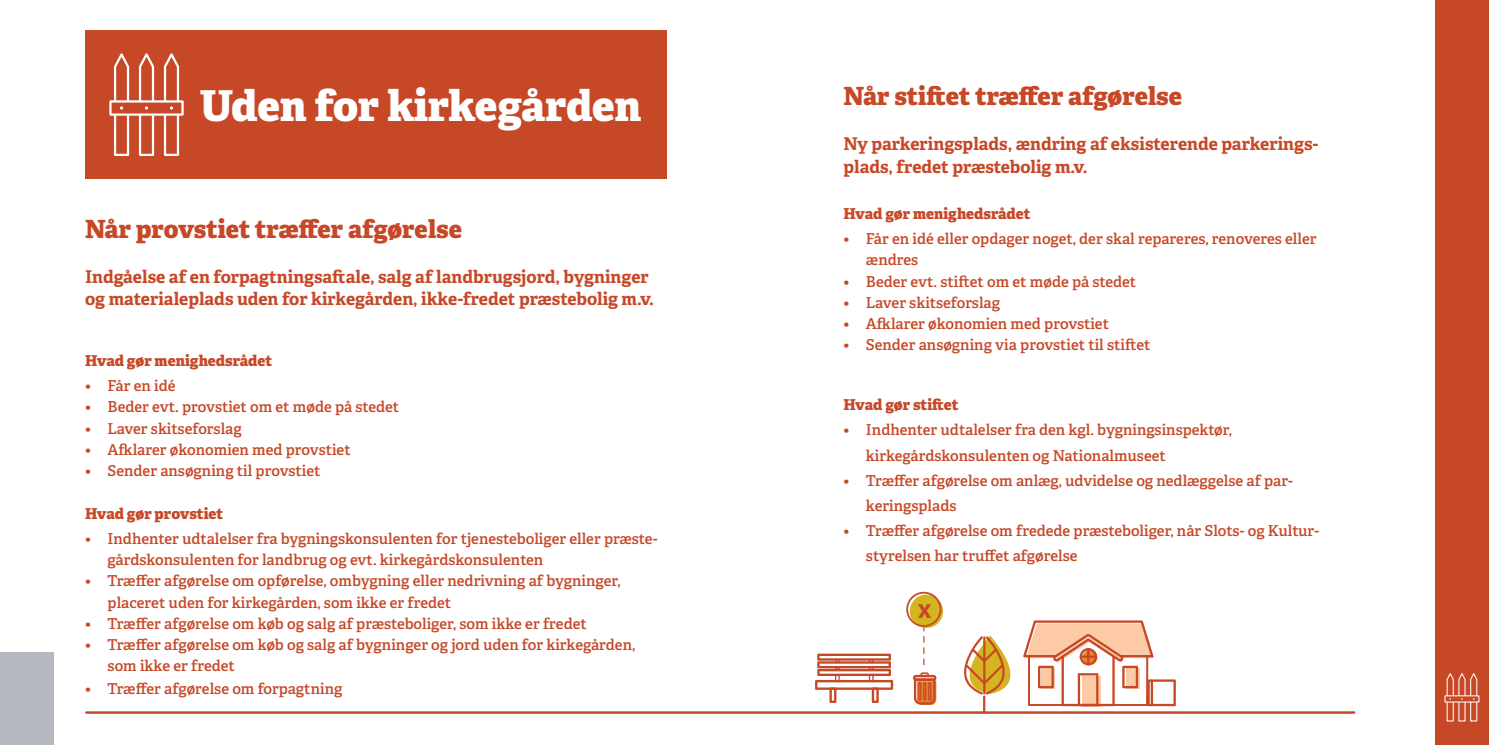
<style>
.page{position:relative;width:1489px;height:745px;background:#fff}
.page>*{position:absolute;margin:0;border:0;box-sizing:border-box;transform-origin:0 0}
.t1{font:800 42.5px "Adelle";letter-spacing:-.01em;color:#fff}
.t2{font:800 25px "Adelle";color:#c64827}
.t3{font:700 17.5px/22.5px "Adelle";color:#c64827}
.t4{font:600 15px/21.2px "Adelle";color:#c64827}
.t5{font:800 15px "Adelle";letter-spacing:-.005em;color:#c64827}
</style>
<div class="page">
<div style="left:85px;top:30px;width:581px;height:149px;background:#c64827"></div>
<div style="left:109px;top:100px;width:75px;height:16px;background:#c64827;border:2px solid #fff"></div>
<svg style="left:112px;top:53px;width:18px;height:103px"></svg>
<svg style="left:137px;top:53px;width:18px;height:103px"></svg>
<svg style="left:162px;top:53px;width:18px;height:103px"></svg>
<svg style="left:913px;top:672px;width:23px;height:32px"></svg>
<svg style="left:815px;top:653px;width:78px;height:49px"></svg>
<div style="left:1082px;top:676px;width:18px;height:30px;background:#c64827"></div>
<svg style="left:964px;top:620px;width:211px;height:85px"></svg>
<hr style="left:982px;top:694px;width:3px;height:19px;background:#c64827">
<hr style="left:86px;top:710px;width:1267px;height:3px;background:#c64827">
<svg style="left:909px;top:594px;width:34px;height:33px"></svg>
<svg style="left:906px;top:591px;width:35px;height:73px"></svg>
<div style="left:1435px;top:0;width:53px;height:744px;background:#c64827"></div>
<svg style="left:1444px;top:694px;width:35px;height:8px"></svg>
<svg style="left:1445px;top:673px;width:32px;height:48px"></svg>
<div style="left:0;top:652px;width:53px;height:92px;background:#b6bac0"></div>
<h1 class="t1" style="left:200px;top:78px;width:443px">Uden for kirkegården</h1>
<h2 class="t2" style="left:85px;top:212px;width:378px">Når provstiet træffer afgørelse</h2>
<p class="t3" style="left:85px;top:265px;width:570px">Indgåelse af en forpagtningsaftale, salg af landbrugsjord, bygninger og materialeplads uden for kirkegården, ikke-fredet præstebolig m.v.</p>
<p class="t5" style="left:85px;top:351px;width:189px">Hvad gør menighedsrådet</p>
<p class="t4" style="left:85px;top:375px;width:92px">• Får en idé</p>
<p class="t4" style="left:85px;top:396px;width:316px">• Beder evt. provstiet om et møde på stedet</p>
<p class="t4" style="left:85px;top:417px;width:158px">• Laver skitseforslag</p>
<p class="t4" style="left:85px;top:439px;width:267px">• Afklarer økonomien med provstiet</p>
<p class="t4" style="left:85px;top:460px;width:237px">• Sender ansøgning til provstiet</p>
<p class="t5" style="left:85px;top:503px;width:140px">Hvad gør provstiet</p>
<p class="t4" style="left:108px;top:527px;width:551px;text-indent:-22px">• Indhenter udtalelser fra bygningskonsulenten for tjenesteboliger eller præste&shy;gårdskonsulenten for landbrug og evt. kirkegårdskonsulenten</p>
<p class="t4" style="left:108px;top:570px;width:514px;text-indent:-22px">• Træffer afgørelse om opførelse, ombygning eller nedrivning af bygninger, placeret uden for kirkegården, som ikke er fredet</p>
<p class="t4" style="left:85px;top:612px;width:503px">• Træffer afgørelse om køb og salg af præsteboliger, som ikke er fredet</p>
<p class="t4" style="left:108px;top:634px;width:529px;text-indent:-22px">• Træffer afgørelse om køb og salg af bygninger og jord uden for kirkegården, som ikke er fredet</p>
<p class="t4" style="left:85px;top:677px;width:259px">• Træffer afgørelse om forpagtning</p>
<h2 class="t2" style="left:843px;top:80px;width:340px">Når stiftet træffer afgørelse</h2>
<p class="t3" style="left:843px;top:133px;width:476px">Ny parkeringsplads, ændring af eksisterende parkerings&shy;plads, fredet præstebolig m.v.</p>
<p class="t5" style="left:843px;top:204px;width:189px">Hvad gør menighedsrådet</p>
<p class="t4" style="left:865px;top:228px;width:452px;text-indent:-22px">• Får en idé eller opdager noget, der skal repareres, renoveres eller ændres</p>
<p class="t4" style="left:843px;top:270px;width:294px">• Beder evt. stiftet om et møde på stedet</p>
<p class="t4" style="left:843px;top:292px;width:158px">• Laver skitseforslag</p>
<p class="t4" style="left:843px;top:313px;width:267px">• Afklarer økonomien med provstiet</p>
<p class="t4" style="left:843px;top:334px;width:309px">• Sender ansøgning via provstiet til stiftet</p>
<p class="t5" style="left:843px;top:395px;width:117px">Hvad gør stiftet</p>
<p class="t4" style="left:865px;top:417px;width:367px;line-height:25px;text-indent:-22px">• Indhenter udtalelser fra den kgl. bygningsinspektør, kirkegårdskonsulenten og Nationalmuseet</p>
<p class="t4" style="left:865px;top:467px;width:428px;line-height:25px;text-indent:-22px">• Træffer afgørelse om anlæg, udvidelse og nedlæggelse af par&shy;keringsplads</p>
<p class="t4" style="left:865px;top:517px;width:455px;line-height:25px;text-indent:-22px">• Træffer afgørelse om fredede præsteboliger, når Slots- og Kultur&shy;styrelsen har truffet afgørelse</p>
</div>
